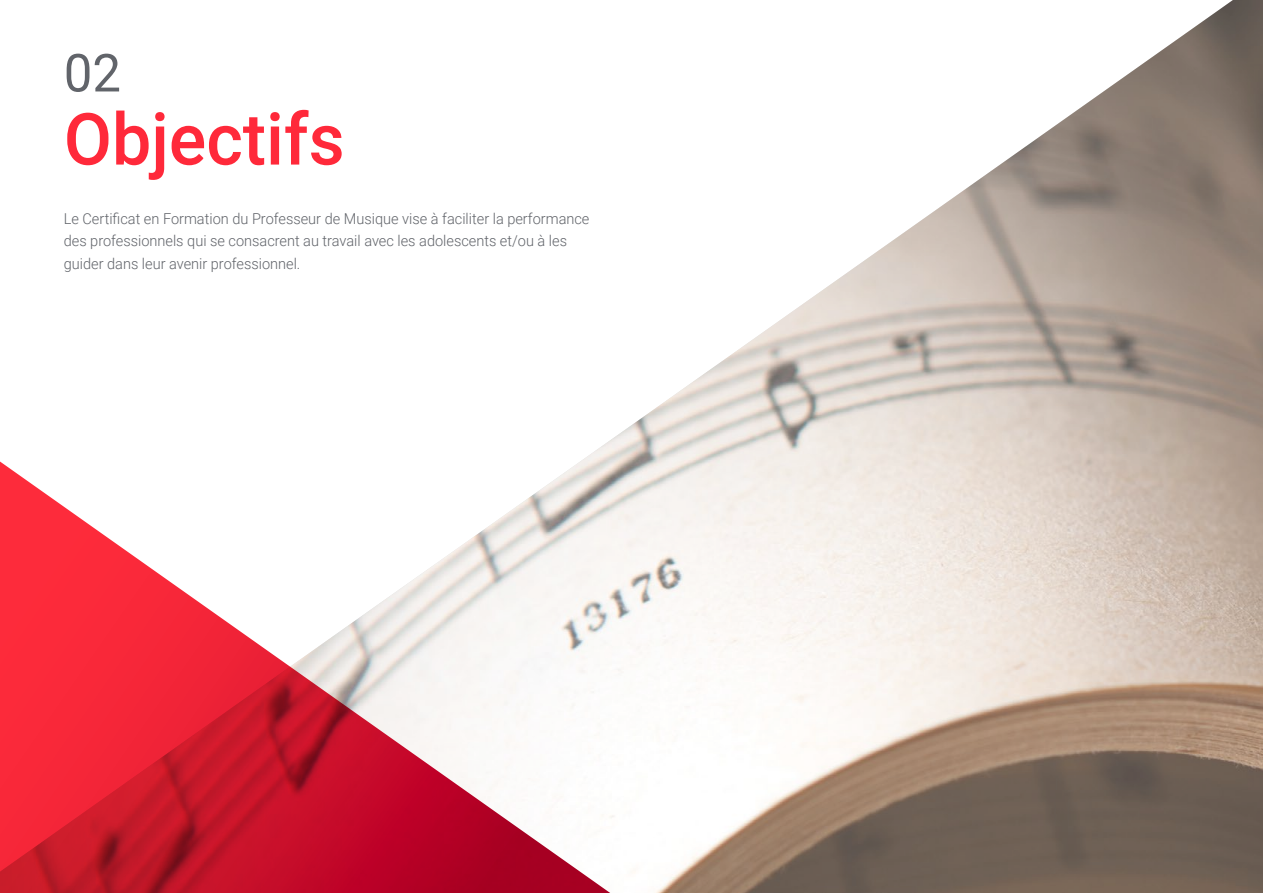
<style>
.page{position:relative;width:1263px;height:893px;background:#fff}
.page>*{position:absolute;margin:0;border:0;box-sizing:border-box;transform-origin:0 0}
.t1{font:500 72px "Roboto";color:#ff293a}
.t2{font:52.5px "Roboto";color:#61646a}
.t3{font:300 15px/22.5px "Roboto";color:#61646a}
</style>
<div class="page">
<img style="left:602px;top:0;width:661px;height:893px">
<svg style="left:0;top:446px;width:640px;height:447px"></svg>
<h2 class="t2" style="left:64px;top:36px;width:59px">02</h2>
<h1 class="t1" style="left:64px;top:89px;width:282px">Objectifs</h1>
<p class="t3" style="left:64px;top:207px;width:527px">Le Certificat en Formation du Professeur de Musique vise à faciliter la performance des professionnels qui se consacrent au travail avec les adolescents et/ou à les guider dans leur avenir professionnel.</p>
</div>
